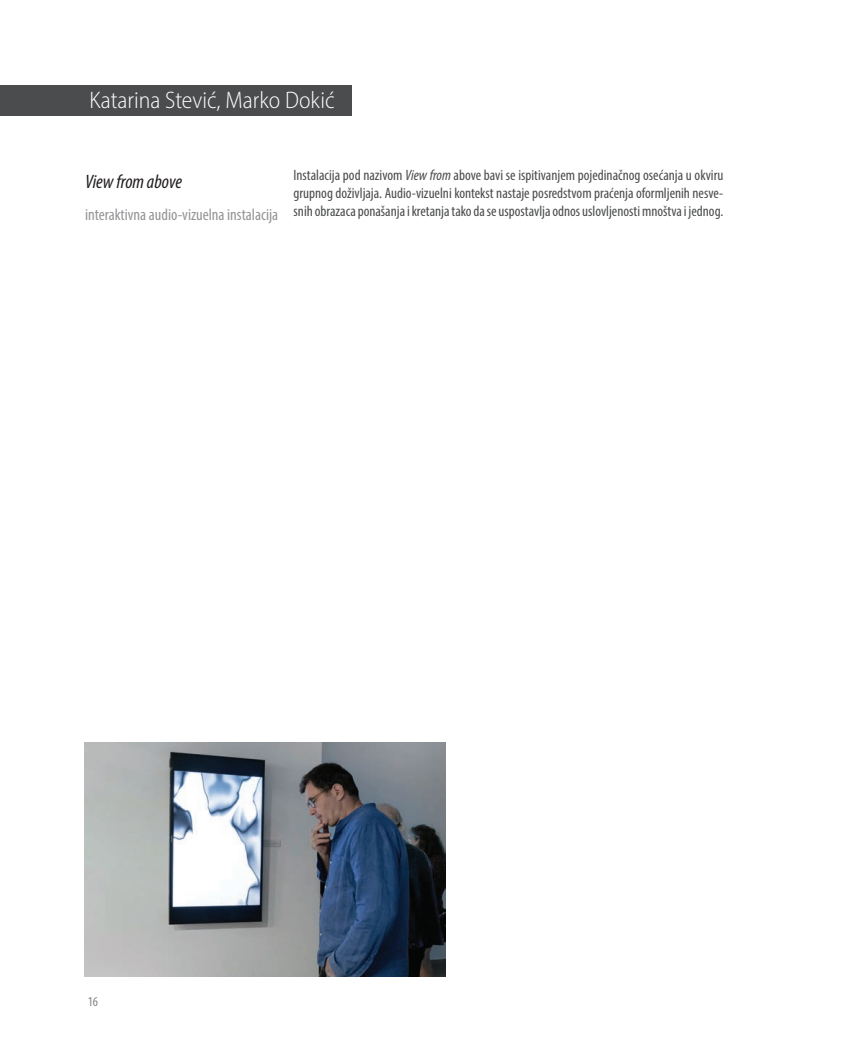
<style>
.page{position:relative;width:851px;height:1063px;background:#fff}
.page>*{position:absolute;margin:0;border:0;box-sizing:border-box;transform-origin:0 0}
.t1{font:300 semi-condensed 24px "Myriad Pro";color:#fff}
.t2{font:italic condensed 19.5px "Myriad Pro";color:#231f20}
.t3{font:condensed 16.5px "Myriad Pro";color:#939598}
.t4{font:condensed 15px/18px "Myriad Pro";color:#4b4c4d;text-align:justify}
.t5{font:condensed 13.5px "Myriad Pro";color:#808285}
.s1{font-style:italic}
</style>
<div class="page">
<div style="left:0;top:85px;width:351px;height:30px;background:#4b4c4d"></div>
<img style="left:84px;top:743px;width:361px;height:234px">
<h1 class="t1" style="left:89px;top:85px;width:247px">Katarina Stević, Marko Dokić</h1>
<h2 class="t2" style="left:85px;top:170px;width:98px">View from above</h2>
<p class="t3" style="left:85px;top:204px;width:195px">interaktivna audio-vizuelna instalacija</p>
<p class="t4" style="left:293px;top:166px;width:431px">Instalacija pod nazivom <span class="s1">View from</span> above bavi se ispitivanjem pojedinačnog osećanja u okviru grupnog doživljaja. Audio-vizuelni kontekst nastaje posredstvom praćenja oformljenih nesve&shy;snih obrazaca ponašanja i kretanja tako da se uspostavlja odnos uslovljenosti mnoštva i jednog.</p>
<p class="t5" style="left:88px;top:993px;width:12px">16</p>
</div>
